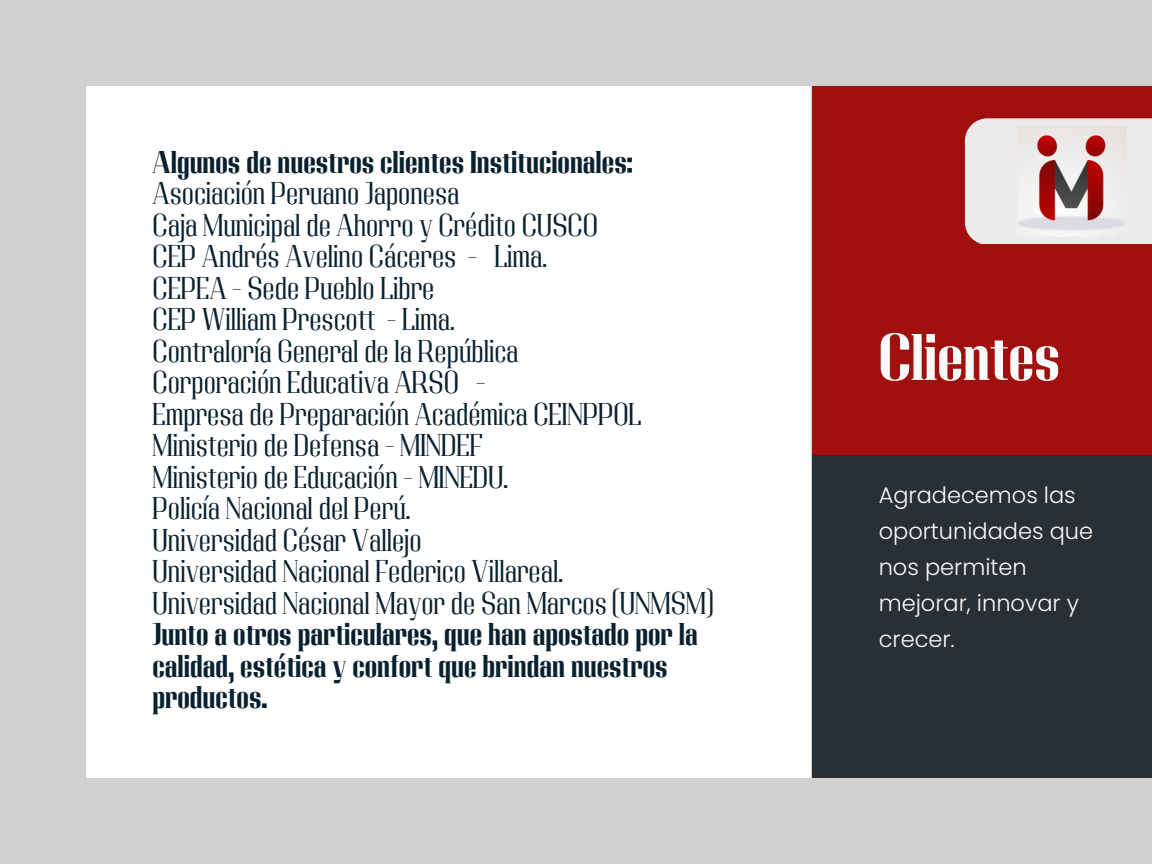
<style>
.page{position:relative;width:1152px;height:864px;background:#d1d1d1}
.page>*{position:absolute;margin:0;border:0;box-sizing:border-box;transform-origin:0 0}
.t1{font:65.55px "Adirek Serif 700";color:#fafafa}
.t2{font:31.5px/31.5px "Adirek Serif 400";color:#09202e}
.t3{font:31.5px/31.5px "Adirek Serif 700";color:#09202e}
.t4{font:300 22.5px/36px "Poppins";color:#fafafa}
</style>
<div class="page">
<div style="left:812px;top:391px;width:340px;height:387px;background:#283035"></div>
<div style="left:812px;top:86px;width:340px;height:368px;background:#9f100e"></div>
<div style="left:965px;top:118px;width:187px;height:126px;background:#ecebe9"></div>
<img style="left:1018px;top:127px;width:109px;height:109px">
<div style="left:86px;top:86px;width:725px;height:692px;background:#fff"></div>
<p class="t3" style="left:153px;top:146px;width:482px">Algunos de nuestros clientes Institucionales:</p>
<p class="t2" style="left:153px;top:178px;width:562px">Asociación Peruano Japonesa<br>Caja Municipal de Ahorro y Crédito CUSCO<br>CEP Andrés Avelino Cáceres - Lima.<br>CEPEA - Sede Pueblo Libre<br>CEP William Prescott - Lima.<br>Contraloría General de la República<br>Corporación Educativa ARSO -<br>Empresa de Preparación Académica CEINPPOL Ministerio de Defensa - MINDEF<br>Ministerio de Educación - MINEDU.<br>Policía Nacional del Perú.<br>Universidad César Vallejo<br>Universidad Nacional Federico Villareal.<br>Universidad Nacional Mayor de San Marcos (UNMSM)</p>
<p class="t3" style="left:153px;top:619px;width:547px">Junto a otros particulares, que han apostado por la calidad, estética y confort que brindan nuestros productos.</p>
<h1 class="t1" style="left:879px;top:319px;width:183px">Clientes</h1>
<p class="t4" style="left:879px;top:477px;width:216px">Agradecemos las oportunidades que nos permiten mejorar, innovar y crecer.</p>
</div>
